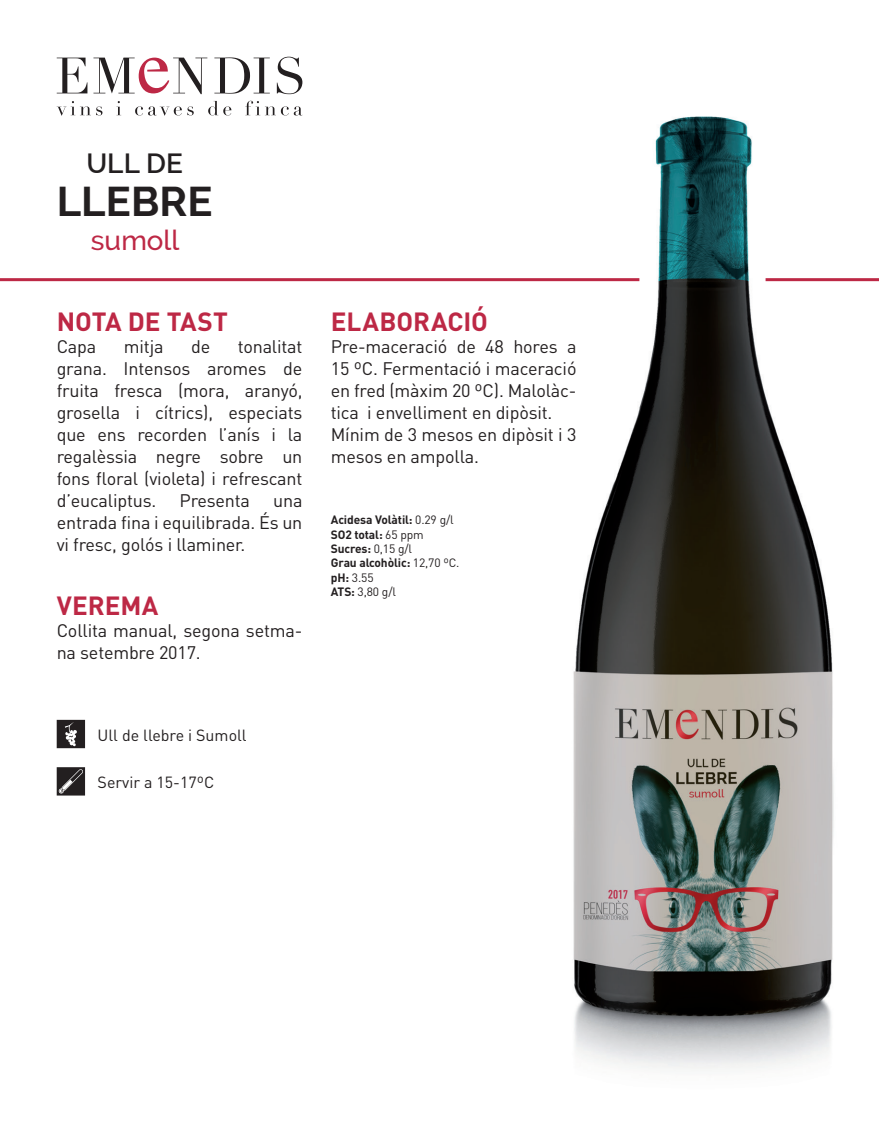
<style>
.page{position:relative;width:879px;height:1134px;background:#fff}
.page>*{position:absolute;margin:0;border:0;box-sizing:border-box;transform-origin:0 0}
.t1{font:700 41.6px "Raleway";color:#231f20}
.t2{font:500 27.8px "Raleway";color:#bd2845}
.t3{font:600 27.8px "Raleway";color:#231f20}
.t4{font:700 26px "DIN";letter-spacing:-.005em;color:#bd2845}
.t5{font:18px/22px "DIN";letter-spacing:-.01em;color:#231f20;text-align:justify}
.t6{font:16px "DIN";color:#231f20}
.t7{font:700 12px/14.4px "DIN";letter-spacing:-.01em;color:#231f20}
.s1{font-weight:400}
</style>
<div class="page">
<img style="left:547px;top:116px;width:312px;height:953px">
<hr style="left:0;top:278px;width:639px;height:3px;background:#bd2845">
<hr style="left:765px;top:278px;width:114px;height:3px;background:#bd2845">
<svg style="left:57px;top:57px;width:245px;height:37px"></svg>
<svg style="left:57px;top:101px;width:245px;height:15px"></svg>
<svg style="left:57px;top:767px;width:28px;height:28px"></svg>
<svg style="left:57px;top:720px;width:28px;height:28px"></svg>
<h2 class="t3" style="left:86px;top:147px;width:98px">ULL DE</h2>
<h1 class="t1" style="left:57px;top:177px;width:157px">LLEBRE</h1>
<h2 class="t2" style="left:91px;top:224px;width:90px">sumoll</h2>
<h3 class="t4" style="left:57px;top:305px;width:173px">NOTA DE TAST</h3>
<p class="t5" style="left:57px;top:335px;width:41px">Capa</p>
<p class="t5" style="left:124px;top:335px;width:41px">mitja</p>
<p class="t5" style="left:191px;top:335px;width:21px">de</p>
<p class="t5" style="left:57px;top:335px;width:247px;text-indent:181px">tonalitat grana. Intensos aromes de fruita fresca (mora, aranyó, grosella i cítrics), especiats que ens recorden l’anís i la regalèssia negre sobre un fons floral (violeta) i refrescant d’eucaliptus.</p>
<p class="t5" style="left:179px;top:489px;width:72px">Presenta</p>
<p class="t5" style="left:57px;top:489px;width:247px;text-indent:216px">una entrada fina i equilibrada. És un vi fresc, golós i llaminer.</p>
<h3 class="t4" style="left:57px;top:589px;width:103px">VEREMA</h3>
<p class="t5" style="left:57px;top:619px;width:247px">Collita manual, segona setma&shy;na setembre 2017.</p>
<p class="t6" style="left:98px;top:725px;width:151px">Ull de llebre i Sumoll</p>
<p class="t6" style="left:98px;top:772px;width:118px">Servir a 15-17ºC</p>
<h3 class="t4" style="left:331px;top:305px;width:159px">ELABORACIÓ</h3>
<p class="t5" style="left:331px;top:335px;width:247px;text-align:left">Pre-maceració de 48 hores a<br>15 ºC. Fermentació i maceració en fred (màxim 20 ºC). Malolàc&shy;tica i envelliment en dipòsit.<br>Mínim de 3 mesos en dipòsit i 3 mesos en ampolla.</p>
<p class="t7" style="left:331px;top:512px;width:130px">Acidesa Volàtil: <span class="s1">0.29 g/l<br></span>SO2 total: <span class="s1">65 ppm<br></span>Sucres: <span class="s1">0,15 g/l<br></span>Grau alcohòlic: <span class="s1">12,70 ºC. </span>pH: <span class="s1">3.55<br></span>ATS: <span class="s1">3,80 g/l</span></p>
</div>
